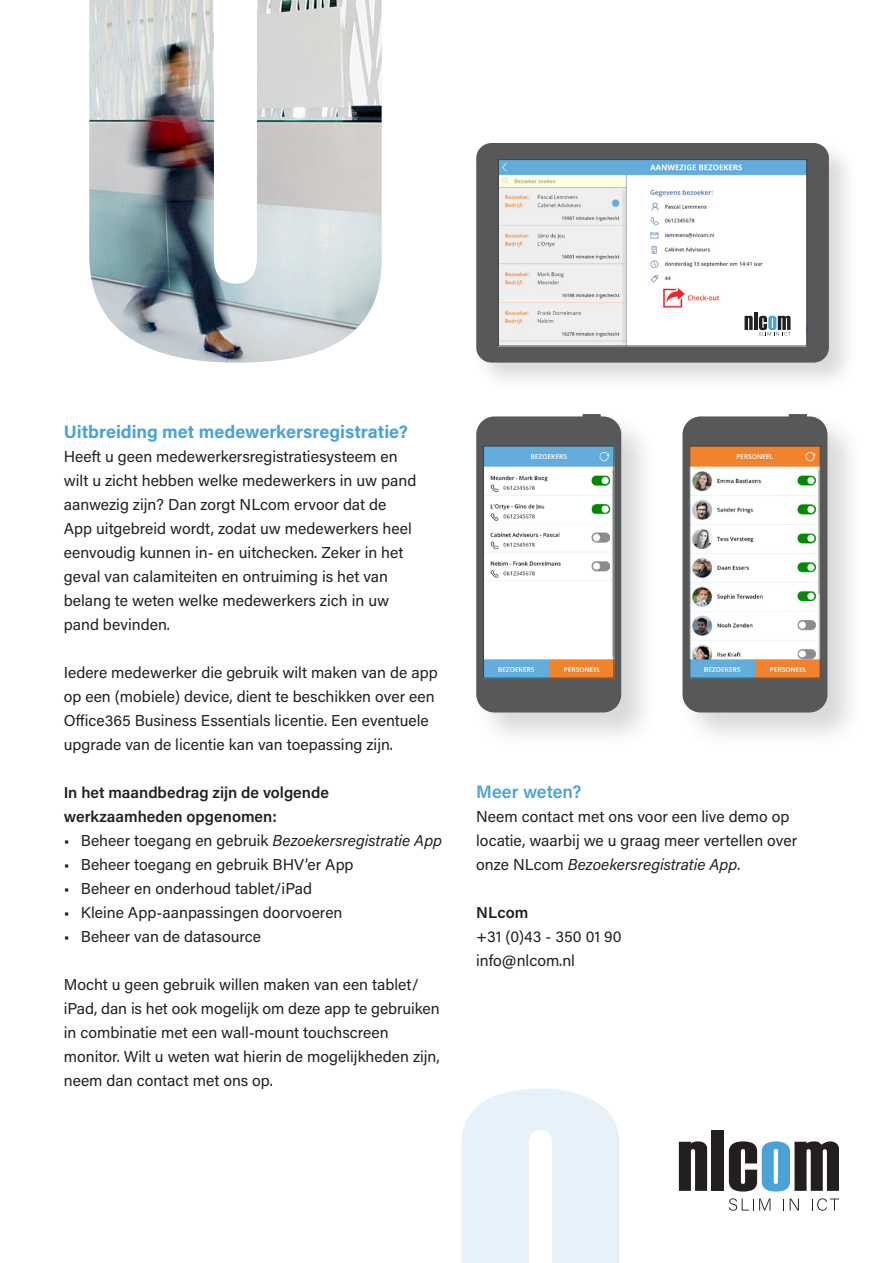
<style>
.page{position:relative;width:893px;height:1263px;background:#fff}
.page>*{position:absolute;margin:0;border:0;box-sizing:border-box;transform-origin:0 0}
.t1{font:700 18px "Acumin Pro";color:#4aa3d7}
.t2{font:600 18px "Acumin Pro";color:#4aa3d7}
.t3{font:15.75px/24px "Acumin Pro";color:#231f20}
.t4{font:600 15.75px/24px "Acumin Pro";color:#231f20}
.s1{font-style:italic}
</style>
<div class="page">
<img style="left:89px;top:0;width:293px;height:363px">
<svg style="left:679px;top:1141px;width:28px;height:50px"></svg>
<div style="left:712px;top:1130px;width:12px;height:61px;background:#231f20"></div>
<svg style="left:729px;top:1141px;width:110px;height:50px"></svg>
<svg style="left:729px;top:1198px;width:41px;height:13px"></svg>
<svg style="left:790px;top:1198px;width:9px;height:12px"></svg>
<svg style="left:812px;top:1198px;width:27px;height:13px"></svg>
<div style="left:472px;top:139px;width:386px;height:253px;background:#231f20;opacity:.17"></div>
<div style="left:476px;top:143px;width:353px;height:220px;background:#57585a;border-radius:15px"></div>
<img style="left:500px;top:161px;width:305px;height:183px">
<div style="left:498px;top:159px;width:309px;height:187px;border:1px solid #3e3e3f"></div>
<div style="left:745px;top:310px;width:61px;height:34px;background:#fff"></div>
<svg style="left:745px;top:316px;width:8px;height:14px"></svg>
<hr style="left:754px;top:312px;width:3px;height:18px;background:#231f20">
<svg style="left:759px;top:316px;width:31px;height:20px"></svg>
<svg style="left:461px;top:1089px;width:158px;height:174px"></svg>
<div style="left:473px;top:412px;width:185px;height:337px;background:#231f20;opacity:.17"></div>
<svg style="left:476px;top:414px;width:145px;height:298px;background:#606062"></svg>
<img style="left:485px;top:448px;width:127px;height:228px">
<div style="left:483px;top:446px;width:131px;height:232px;border:1px solid #3e3e3f"></div>
<div style="left:679px;top:412px;width:185px;height:337px;background:#231f20;opacity:.17"></div>
<svg style="left:682px;top:414px;width:145px;height:298px;background:#606163"></svg>
<img style="left:691px;top:448px;width:128px;height:228px">
<div style="left:689px;top:446px;width:132px;height:232px;border:1px solid #3e3e3f"></div>
<p class="t1" style="left:64px;top:419px;width:346px">Uitbreiding met medewerkersregistratie?</p>
<p class="t3" style="left:64px;top:444px;width:354px">Heeft u geen medewerkersregistratiesysteem en wilt u zicht hebben welke medewerkers in uw pand aanwezig zijn? Dan zorgt NLcom ervoor dat de App uitgebreid wordt, zodat uw medewerkers heel eenvoudig kunnen in- en uitchecken. Zeker in het geval van calamiteiten en ontruiming is het van belang te weten welke medewerkers zich in uw pand bevinden.</p>
<p class="t3" style="left:64px;top:660px;width:375px">Iedere medewerker die gebruik wilt maken van de app op een (mobiele) device, dient te beschikken over een Office365 Business Essentials licentie. Een eventuele upgrade van de licentie kan van toepassing zijn.</p>
<p class="t4" style="left:64px;top:780px;width:267px">In het maandbedrag zijn de volgende werkzaamheden opgenomen:</p>
<p class="t3" style="left:64px;top:828px;width:380px">• Beheer toegang en gebruik <span class="s1">Bezoekersregistratie App</span></p>
<p class="t3" style="left:64px;top:852px;width:291px">• Beheer toegang en gebruik BHV’er App</p>
<p class="t3" style="left:64px;top:876px;width:250px">• Beheer en onderhoud tablet/iPad</p>
<p class="t3" style="left:64px;top:900px;width:280px">• Kleine App-aanpassingen doorvoeren</p>
<p class="t3" style="left:64px;top:924px;width:199px">• Beheer van de datasource</p>
<p class="t3" style="left:64px;top:972px;width:377px">Mocht u geen gebruik willen maken van een tablet/ iPad, dan is het ook mogelijk om deze app te gebruiken in combinatie met een wall-mount touchscreen monitor. Wilt u weten wat hierin de mogelijkheden zijn, neem dan contact met ons op.</p>
<p class="t2" style="left:476px;top:779px;width:107px">Meer weten?</p>
<p class="t3" style="left:476px;top:804px;width:323px">Neem contact met ons voor een live demo op locatie, waarbij we u graag meer vertellen over onze NLcom <span class="s1">Bezoekersregistratie App.</span></p>
<p class="t4" style="left:476px;top:900px;width:54px">NLcom</p>
<p class="t3" style="left:476px;top:924px;width:147px">+31 (0)43 - 350 01 90</p>
<p class="t3" style="left:476px;top:948px;width:100px">info@nlcom.nl</p>
</div>
